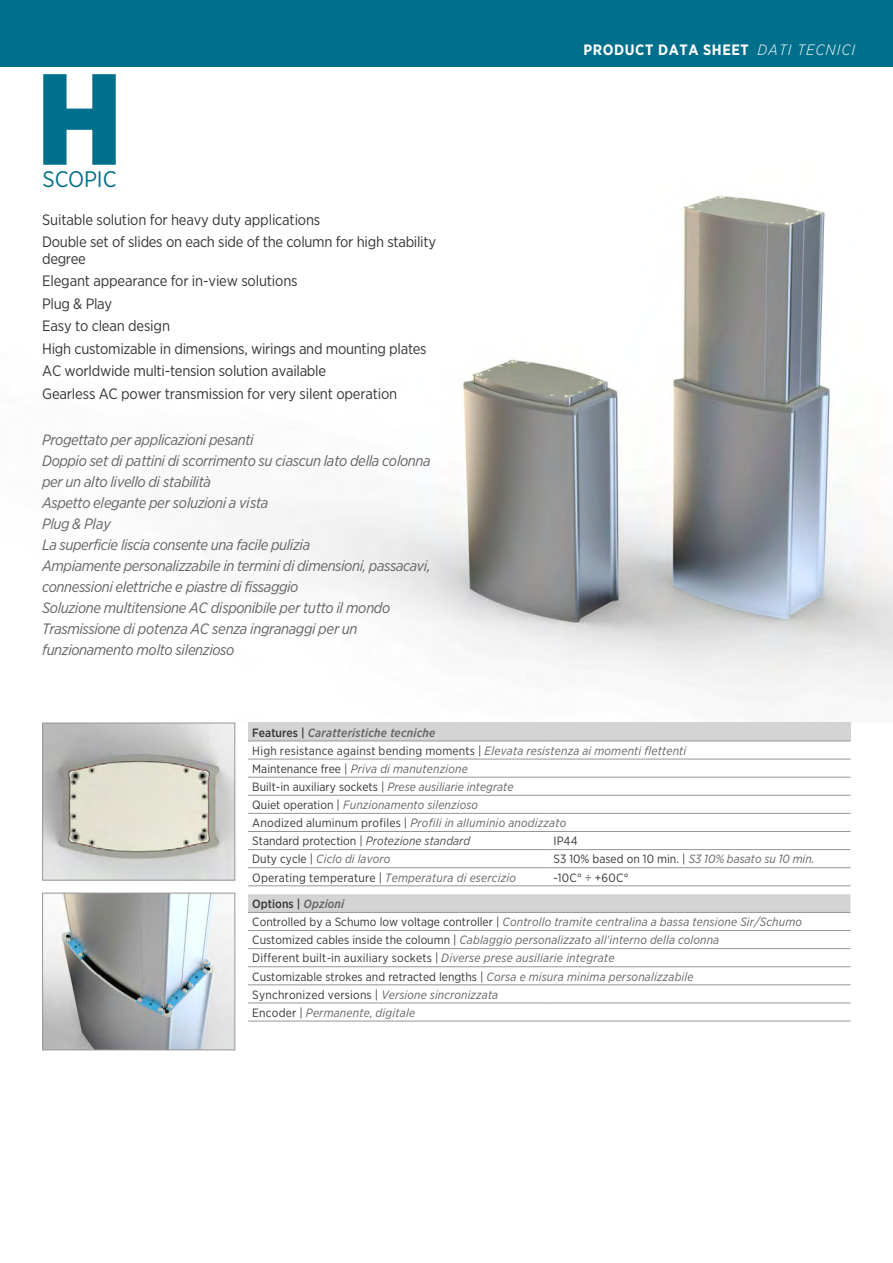
<style>
.page{position:relative;width:893px;height:1263px;background:#fff}
.page>*{position:absolute;margin:0;border:0;box-sizing:border-box;transform-origin:0 0}
.t1{font:900 129.45px "Gotham Narrow";color:#006f8b}
.t2{font:22.5px "Gotham Narrow";letter-spacing:-.005em;color:#006f8b}
.t3{font:italic 15px/21px "Gotham Narrow";letter-spacing:-.025em;color:#656365}
.t4{font:15px/22.5px "Gotham Narrow";letter-spacing:-.02em;color:#393535}
.t5{font:700 15px "Gotham Narrow";letter-spacing:.04em;color:#fff}
.t6{font:italic 12px/18.1px "Gotham Narrow";letter-spacing:.015em;color:#656365}
.t7{font:12px/18.1px "Gotham Narrow";color:#393535}
.s1{font-weight:300;font-style:italic}
.s2{font-weight:500}
.s3{font-weight:500;font-style:italic;color:#656365}
.s4{font-style:italic;color:#656365}
.s5{font-style:italic;color:#4e4b4c}
.s6{font-style:normal;color:#393535}
.s7{font-weight:500;font-style:normal;color:#393535}
</style>
<div class="page">
<img style="left:42px;top:195px;width:851px;height:528px">
<div style="left:248px;top:723px;width:602px;height:18px;background:#d5d4d5"></div>
<div style="left:248px;top:894px;width:602px;height:18px;background:#d5d4d5"></div>
<hr style="left:248px;top:741px;width:301px;height:1px;background:#969698">
<hr style="left:549px;top:741px;width:301px;height:1px;background:#969698">
<hr style="left:248px;top:759px;width:301px;height:1px;background:#969698">
<hr style="left:549px;top:759px;width:301px;height:1px;background:#969698">
<hr style="left:248px;top:777px;width:301px;height:1px;background:#969698">
<hr style="left:549px;top:777px;width:301px;height:1px;background:#969698">
<hr style="left:248px;top:795px;width:301px;height:1px;background:#969698">
<hr style="left:549px;top:795px;width:301px;height:1px;background:#969698">
<hr style="left:248px;top:813px;width:301px;height:1px;background:#969698">
<hr style="left:549px;top:813px;width:301px;height:1px;background:#969698">
<hr style="left:248px;top:831px;width:301px;height:1px;background:#969698">
<hr style="left:549px;top:831px;width:301px;height:1px;background:#969698">
<hr style="left:248px;top:849px;width:301px;height:1px;background:#969698">
<hr style="left:549px;top:849px;width:301px;height:1px;background:#969698">
<hr style="left:248px;top:867px;width:301px;height:1px;background:#969698">
<hr style="left:549px;top:867px;width:301px;height:1px;background:#969698">
<hr style="left:248px;top:885px;width:301px;height:1px;background:#969698">
<hr style="left:549px;top:885px;width:301px;height:1px;background:#969698">
<hr style="left:248px;top:912px;width:301px;height:1px;background:#969698">
<hr style="left:549px;top:912px;width:301px;height:1px;background:#969698">
<hr style="left:248px;top:984px;width:301px;height:1px;background:#969698">
<hr style="left:549px;top:984px;width:301px;height:1px;background:#969698">
<hr style="left:248px;top:1003px;width:301px;height:1px;background:#969698">
<hr style="left:549px;top:1003px;width:301px;height:1px;background:#969698">
<hr style="left:248px;top:1021px;width:301px;height:1px;background:#969698">
<hr style="left:549px;top:1021px;width:301px;height:1px;background:#969698">
<hr style="left:248px;top:930px;width:301px;height:1px;background:#969698">
<hr style="left:549px;top:930px;width:301px;height:1px;background:#969698">
<hr style="left:248px;top:948px;width:301px;height:1px;background:#969698">
<hr style="left:549px;top:948px;width:301px;height:1px;background:#969698">
<hr style="left:248px;top:966px;width:301px;height:1px;background:#969698">
<hr style="left:549px;top:966px;width:301px;height:1px;background:#969698">
<img style="left:44px;top:895px;width:189px;height:153px">
<div style="left:42px;top:893px;width:193px;height:157px;border:1px solid #969698"></div>
<img style="left:45px;top:725px;width:188px;height:153px">
<div style="left:43px;top:723px;width:192px;height:157px;border:1px solid #969698"></div>
<div style="left:0;top:0;width:893px;height:67px;background:#006f8b"></div>
<h1 class="t1" style="left:37px;top:34px;width:87px">H</h1>
<h2 class="t2" style="left:43px;top:165px;width:75px">SCOPIC</h2>
<p class="t4" style="left:42px;top:208px;width:395px">Suitable solution for heavy duty applications<br>Double set of slides on each side of the column for high stability</p>
<p class="t4" style="left:42px;top:247px;width:386px">degree<br>Elegant appearance for in-view solutions<br>Plug &amp; Play<br>Easy to clean design<br>High customizable in dimensions, wirings and mounting plates AC worldwide multi-tension solution available<br>Gearless AC power transmission for very silent operation</p>
<p class="t3" style="left:42px;top:429px;width:390px">Progettato per applicazioni pesanti<br>Doppio set di pattini di scorrimento su ciascun lato della colonna per un alto livello di stabilità<br>Aspetto elegante per soluzioni a vista<br>Plug &amp; Play<br>La superficie liscia consente una facile pulizia<br>Ampiamente personalizzabile in termini di dimensioni, passacavi, connessioni elettriche e piastre di fissaggio<br>Soluzione multitensione AC disponibile per tutto il mondo Trasmissione di potenza AC senza ingranaggi per un funzionamento molto silenzioso</p>
<p class="t5" style="left:583px;top:40px;width:273px">PRODUCT DATA SHEET <span class="s1">DATI TECNICI</span></p>
<p class="t7" style="left:252px;top:723px;width:436px"><span class="s2">Features |</span> <span class="s3">Caratteristiche tecniche<br></span>High resistance against bending moments | <span class="s4">Elevata resistenza ai momenti flettenti </span>Maintenance free | <span class="s4">Priva di manutenzione<br></span>Built-in auxiliary sockets | <span class="s4">Prese ausiliarie integrate<br></span>Quiet operation | <span class="s4">Funzionamento silenzioso<br></span>Anodized aluminum profiles | <span class="s4">Profili in alluminio anodizzato<br></span>Standard protection | <span class="s5">Protezione standard</span></p>
<p class="t7" style="left:553px;top:832px;width:26px">IP44</p>
<p class="t6" style="left:252px;top:850px;width:140px"><span class="s6">Duty cycle |</span> Ciclo di lavoro</p>
<p class="t7" style="left:553px;top:850px;width:263px">S3 10% based on 10 min. | <span class="s4">S3 10% basato su 10 min.</span></p>
<p class="t6" style="left:252px;top:868px;width:265px"><span class="s6">Operating temperature |</span> Temperatura di esercizio</p>
<p class="t7" style="left:553px;top:868px;width:76px">-10C° ÷ +60C°</p>
<p class="t6" style="left:252px;top:895px;width:551px"><span class="s7">Options |</span> <span class="s2">Opzioni<br></span><span class="s6">Controlled by a Schumo low voltage controller |</span> Controllo tramite centralina a bassa tensione Sir/Schumo <span class="s6">Customized cables inside the coloumn |</span> Cablaggio personalizzato all'interno della colonna<br><span class="s6">Different built-in auxiliary sockets |</span> Diverse prese ausiliarie integrate<br><span class="s6">Customizable strokes and retracted lengths |</span> Corsa e misura minima personalizzabile<br><span class="s6">Synchronized versions |</span> Versione sincronizzata<br><span class="s6">Encoder |</span> Permanente, digitale</p>
</div>
